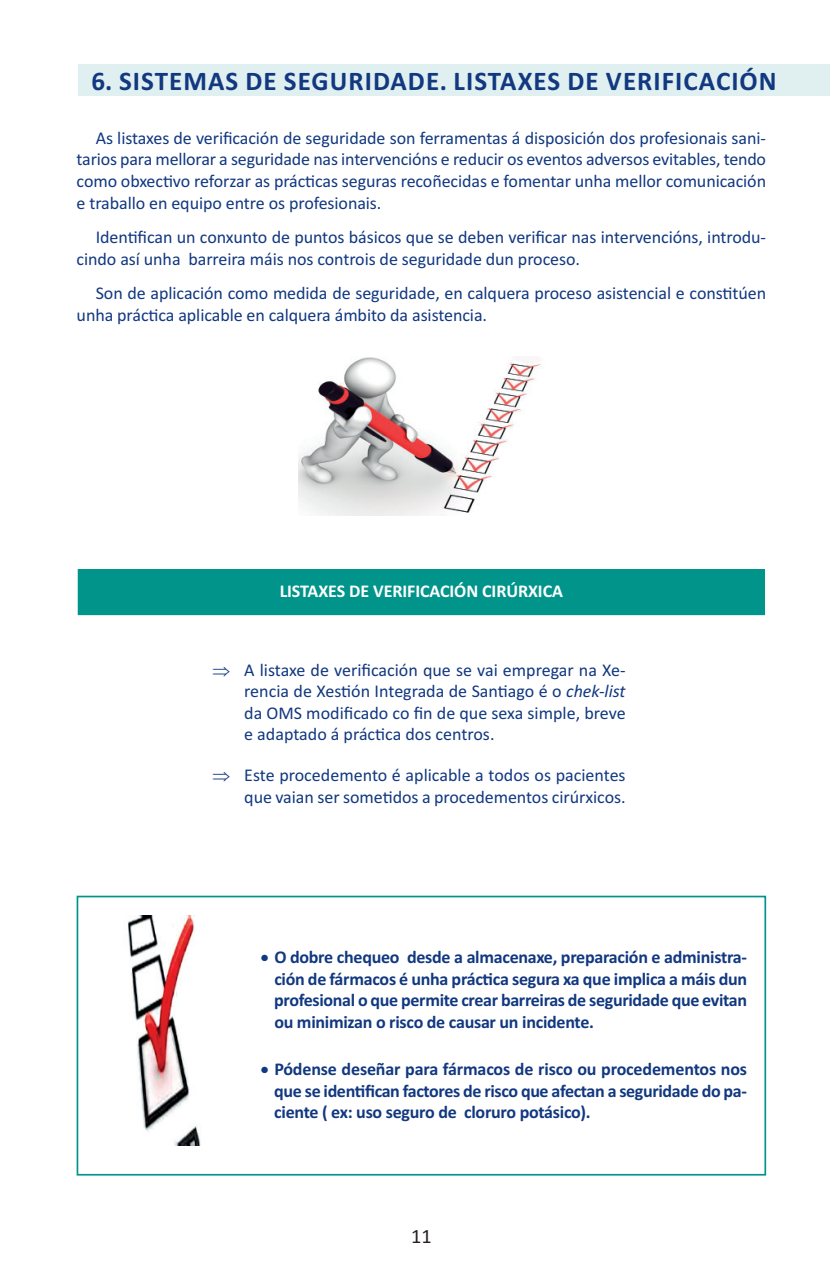
<style>
.page{position:relative;width:830px;height:1276px;background:#fff}
.page>*{position:absolute;margin:0;border:0;box-sizing:border-box;transform-origin:0 0}
.t1{font:700 27px "Calibri";letter-spacing:.04em;color:#113880}
.t2{font:20.25px "Calibri";color:#231f20}
.t3{font:18px/21.6px "Calibri";letter-spacing:-.005em;color:#113880}
.t4{font:700 18px/21.6px "Calibri";letter-spacing:-.015em;color:#113880;text-align:justify}
.t5{font:700 18px "Calibri";letter-spacing:-.005em;color:#fff}
.s1{font-style:italic}
</style>
<div class="page">
<div style="left:79px;top:64px;width:750px;height:32px;background:#e0efef"></div>
<div style="left:78px;top:569px;width:686px;height:46px;background:#00948b"></div>
<div style="left:77px;top:568px;width:688px;height:48px;border:1px solid #fff"></div>
<img style="left:298px;top:357px;width:244px;height:158px">
<div style="left:77px;top:895px;width:688px;height:280px;border:2px solid #00948b"></div>
<img style="left:128px;top:915px;width:73px;height:230px">
<h1 class="t1" style="left:91px;top:65px;width:686px">6. SISTEMAS DE SEGURIDADE. LISTAXES DE VERIFICACIÓN</h1>
<p class="t3" style="left:77px;top:127px;width:690px;text-align:justify;text-indent:19px">As listaxes de verificación de seguridade son ferramentas á disposición dos profesionais sani&shy;tarios para mellorar a seguridade nas intervencións e reducir os eventos adversos evitables, tendo como obxectivo reforzar as prácticas seguras recoñecidas e fomentar unha mellor comunicación e traballo en equipo entre os profesionais.</p>
<p class="t3" style="left:77px;top:226px;width:690px;text-indent:19px">Identifican un conxunto de puntos básicos que se deben verificar nas intervencións, introdu&shy;cindo así unha barreira máis nos controis de seguridade dun proceso.</p>
<p class="t3" style="left:77px;top:282px;width:690px;text-indent:19px">Son de aplicación como medida de seguridade, en calquera proceso asistencial e constitúen unha práctica aplicable en calquera ámbito da asistencia.</p>
<p class="t5" style="left:279px;top:580px;width:285px">LISTAXES DE VERIFICACIÓN CIRÚRXICA</p>
<p class="t3" style="left:244px;top:658px;width:383px;text-align:justify">A listaxe de verificación que se vai empregar na Xe&shy;rencia de Xestión Integrada de Santiago é o <span class="s1">chek-list </span>da OMS modificado co fin de que sexa simple, breve e adaptado á práctica dos centros.</p>
<p class="t3" style="left:244px;top:764px;width:383px">Este procedemento é aplicable a todos os pacientes que vaian ser sometidos a procedementos cirúrxicos.</p>
<p class="t4" style="left:274px;top:946px;width:474px;text-indent:-13px">• O dobre chequeo desde a almacenaxe, preparación e administra&shy;ción de fármacos é unha práctica segura xa que implica a máis dun profesional o que permite crear barreiras de seguridade que evitan ou minimizan o risco de causar un incidente.</p>
<p class="t4" style="left:274px;top:1058px;width:474px;text-indent:-13px">• Pódense deseñar para fármacos de risco ou procedementos nos que se identifican factores de risco que afectan a seguridade do pa&shy;ciente ( ex: uso seguro de cloruro potásico).</p>
<p class="t2" style="left:411px;top:1224px;width:22px">11</p>
</div>
